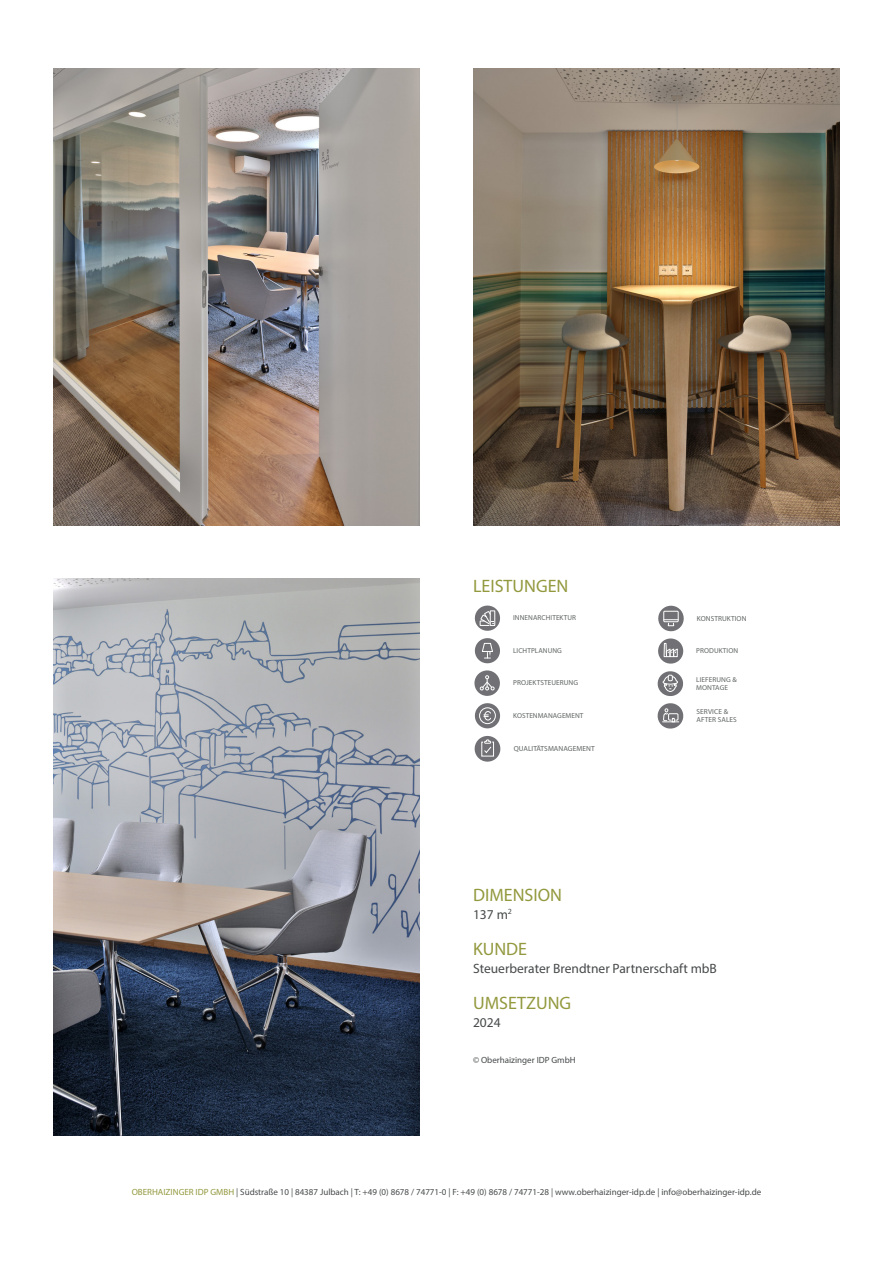
<style>
.page{position:relative;width:893px;height:1263px;background:#fff}
.page>*{position:absolute;margin:0;border:0;box-sizing:border-box;transform-origin:0 0}
.t1{font:18px "Myriad Pro";color:#93993e}
.t2{font:13.5px "Myriad Pro";color:#47494a}
.t3{font:9px "Myriad Pro";color:#47494a}
.t4{font:500 7.35px "Benton Sans";letter-spacing:.01em;color:#606363}
.t5{font:500 7.2px/8.6px "Benton Sans";letter-spacing:.01em;color:#606363}
.t6{font:500 7.05px/8.4px "Benton Sans";letter-spacing:.01em;color:#606363}
.s1{color:#93993e}
</style>
<div class="page">
<img style="left:53px;top:68px;width:367px;height:457px">
<img style="left:53px;top:578px;width:367px;height:557px">
<img style="left:473px;top:68px;width:367px;height:457px">
<svg style="left:657px;top:605px;width:27px;height:124px"></svg>
<svg style="left:474px;top:605px;width:26px;height:59px"></svg>
<svg style="left:474px;top:670px;width:26px;height:26px"></svg>
<svg style="left:480px;top:675px;width:14px;height:15px"></svg>
<svg style="left:474px;top:703px;width:27px;height:59px"></svg>
<h1 class="t1" style="left:473px;top:574px;width:97px">LEISTUNGEN</h1>
<p class="t5" style="left:513px;top:613px;width:64px">INNENARCHITEKTUR</p>
<p class="t5" style="left:513px;top:646px;width:50px">LICHTPLANUNG</p>
<p class="t4" style="left:513px;top:678px;width:67px">PROJEKTSTEUERUNG</p>
<p class="t5" style="left:513px;top:711px;width:72px">KOSTENMANAGEMENT</p>
<p class="t4" style="left:514px;top:744px;width:82px">QUALITÄTSMANAGEMENT</p>
<h1 class="t1" style="left:473px;top:883px;width:90px">DIMENSION</h1>
<h2 class="t2" style="left:473px;top:906px;width:40px">137 m<sup>2</sup></h2>
<h1 class="t1" style="left:473px;top:937px;width:56px">KUNDE</h1>
<p class="t4" style="left:697px;top:614px;width:51px">KONSTRUKTION</p>
<p class="t5" style="left:696px;top:646px;width:43px">PRODUKTION</p>
<p class="t6" style="left:696px;top:675px;width:42px">LIEFERUNG &amp;<br>MONTAGE</p>
<p class="t5" style="left:696px;top:707px;width:42px">SERVICE &amp;<br>AFTER SALES</p>
<h2 class="t2" style="left:473px;top:960px;width:245px">Steuerberater Brendtner Partnerschaft mbB</h2>
<h1 class="t1" style="left:473px;top:991px;width:100px">UMSETZUNG</h1>
<h2 class="t2" style="left:473px;top:1014px;width:29px">2024</h2>
<p class="t3" style="left:473px;top:1054px;width:104px">© Oberhaizinger IDP GmbH</p>
<p class="t3" style="left:132px;top:1186px;width:631px"><span class="s1">OBERHAIZINGER IDP GMBH</span> | Südstraße 10 | 84387 Julbach | T: +49 (0) 8678 / 74771-0 | F: +49 (0) 8678 / 74771-28 | www.oberhaizinger-idp.de | info@oberhaizinger-idp.de</p>
</div>
